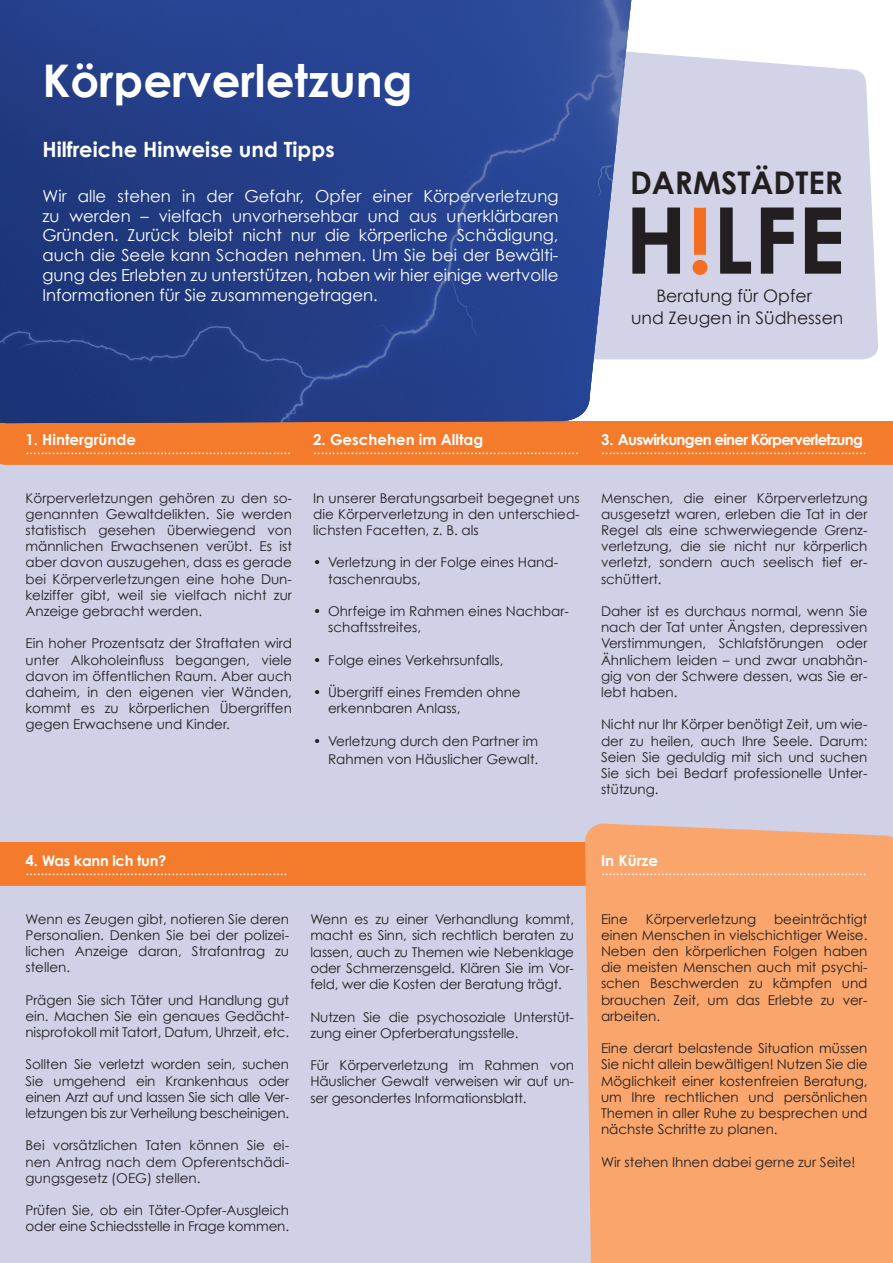
<style>
.page{position:relative;width:893px;height:1263px;background:#fff}
.page>*{position:absolute;margin:0;border:0;box-sizing:border-box;transform-origin:0 0}
.t1{font:700 92.1px "Century Gothic";color:#231f20}
.t2{font:700 45px "Century Gothic";color:#fff}
.t3{font:700 31.2px "Century Gothic";color:#231f20}
.t4{font:700 21px "Century Gothic";color:#fff}
.t5{font:17.25px/22px "Century Gothic";color:#231f20;text-align:center}
.t6{font:16.5px/19.8px "Century Gothic";color:#fff;text-align:justify}
.t7{font:700 15px "Century Gothic";letter-spacing:-.05em;color:#fff}
.t8{font:700 15px "Century Gothic";color:#fff}
.t9{font:700 15px "Century Gothic";letter-spacing:-.03em;color:#fff}
.t10{font:700 14.55px "Century Gothic";letter-spacing:-.015em;color:#fff}
.t11{font:13.5px/16.2px "Century Gothic";color:#231f20;text-align:justify}
.t12{font:13.5px "Century Gothic";color:#fff}
.s1{font-size:89.55px;color:#f36e21}
.s2{font-size:15px}
</style>
<div class="page">
<div style="left:632px;top:52px;width:246px;height:307px;background:#d3d3e7"></div>
<div style="left:0;top:465px;width:893px;height:798px;background:#d0d0e6"></div>
<div style="left:0;top:842px;width:585px;height:44px;background:#f47b2c"></div>
<div style="left:0;top:421px;width:893px;height:44px;background:#f47b2c"></div>
<svg style="left:0;top:0;width:632px;height:423px;background:#2c458d"></svg>
<div style="left:585px;top:824px;width:308px;height:439px;background:#f9a56c"></div>
<p class="t2" style="left:43px;top:52px;width:371px">Körperverletzung</p>
<p class="t4" style="left:43px;top:136px;width:294px">Hilfreiche Hinweise und Tipps</p>
<p class="t6" style="left:43px;top:186px;width:517px">Wir alle stehen in der Gefahr, Opfer einer Körperverletzung zu werden – vielfach unvorhersehbar und aus unerklärbaren Gründen. Zurück bleibt nicht nur die körperliche Schädigung, auch die Seele kann Schaden nehmen. Um Sie bei der Bewälti&shy;gung des Erlebten zu unterstützen, haben wir hier einige wertvolle</p>
<p class="t6" style="left:43px;top:285px;width:337px">Informationen für Sie zusammengetragen.</p>
<h3 class="t3" style="left:630px;top:163px;width:214px">DARMSTÄDTER</h3>
<h1 class="t1" style="left:625px;top:182px;width:222px">H<span class="s1">!</span>LFE</h1>
<p class="t5" style="left:631px;top:284px;width:214px">Beratung für Opfer<br>und Zeugen in Südhessen</p>
<p class="t8" style="left:26px;top:430px;width:112px">1. Hintergründe</p>
<p class="t12" style="left:26px;top:441px;width:267px">.......................................................................</p>
<p class="t11" style="left:26px;top:489px;width:268px">Körperverletzungen gehören zu den so&shy;genannten Gewaltdelikten. Sie werden statistisch gesehen überwiegend von männlichen Erwachsenen verübt. Es ist aber davon auszugehen, dass es gerade bei Körperverletzungen eine hohe Dun&shy;kelziffer gibt, weil sie vielfach nicht zur Anzeige gebracht werden.</p>
<p class="t11" style="left:26px;top:635px;width:268px">Ein hoher Prozentsatz der Straftaten wird unter Alkoholeinfluss begangen, viele davon im öffentlichen Raum. Aber auch daheim, in den eigenen vier Wänden, kommt es zu körperlichen Übergriffen gegen Erwachsene und Kinder.</p>
<p class="t8" style="left:313px;top:430px;width:172px">2. Geschehen im Alltag</p>
<p class="t12" style="left:313px;top:441px;width:267px">.......................................................................</p>
<p class="t11" style="left:313px;top:489px;width:268px">In unserer Beratungsarbeit begegnet uns die Körperverletzung in den unterschied&shy;lichsten Facetten, z. B. als</p>
<p class="t11" style="left:313px;top:554px;width:246px">• Verletzung in der Folge eines Hand-</p>
<p class="t11" style="left:328px;top:570px;width:94px">taschenraubs,</p>
<p class="t11" style="left:328px;top:603px;width:242px;text-indent:-15px">• Ohrfeige im Rahmen eines Nachbar&shy;schaftsstreites,</p>
<p class="t11" style="left:313px;top:651px;width:192px">• Folge eines Verkehrsunfalls,</p>
<p class="t11" style="left:313px;top:684px;width:209px">• Übergriff eines Fremden ohne</p>
<p class="t11" style="left:328px;top:700px;width:134px">erkennbaren Anlass,</p>
<p class="t11" style="left:313px;top:732px;width:227px">• Verletzung durch den Partner im</p>
<p class="t11" style="left:328px;top:750px;width:212px">Rahmen von Häuslicher Gewalt.</p>
<p class="t7" style="left:601px;top:430px;width:263px">3. Auswirkungen einer Körperverletzung</p>
<p class="t12" style="left:601px;top:441px;width:267px">.......................................................................</p>
<p class="t11" style="left:601px;top:489px;width:268px">Menschen, die einer Körperverletzung ausgesetzt waren, erleben die Tat in der Regel als eine schwerwiegende Grenz&shy;verletzung, die sie nicht nur körperlich verletzt, sondern auch seelisch tief er&shy;schüttert.</p>
<p class="t11" style="left:601px;top:603px;width:268px">Daher ist es durchaus normal, wenn Sie nach der Tat unter Ängsten, depressiven Verstimmungen, Schlafstörungen oder Ähnlichem leiden – und zwar unabhän&shy;gig von der Schwere dessen, was Sie er&shy;lebt haben.</p>
<p class="t11" style="left:601px;top:716px;width:268px">Nicht nur Ihr Körper benötigt Zeit, um wie&shy;der zu heilen, auch Ihre Seele. Darum:<br>Seien Sie geduldig mit sich und suchen Sie sich bei Bedarf professionelle Unter&shy;stützung.</p>
<p class="t10" style="left:26px;top:851px;width:142px"><span class="s2">4.</span> Was kann ich tun?</p>
<p class="t12" style="left:26px;top:862px;width:263px">......................................................................</p>
<p class="t11" style="left:26px;top:910px;width:265px">Wenn es Zeugen gibt, notieren Sie deren Personalien. Denken Sie bei der polizei&shy;lichen Anzeige daran, Strafantrag zu stellen.</p>
<p class="t11" style="left:26px;top:991px;width:265px">Prägen Sie sich Täter und Handlung gut ein. Machen Sie ein genaues Gedächt&shy;nisprotokoll mit Tatort, Datum, Uhrzeit, etc.</p>
<p class="t11" style="left:26px;top:1056px;width:265px">Sollten Sie verletzt worden sein, suchen Sie umgehend ein Krankenhaus oder einen Arzt auf und lassen Sie sich alle Ver&shy;letzungen bis zur Verheilung bescheinigen.</p>
<p class="t11" style="left:26px;top:1137px;width:265px">Bei vorsätzlichen Taten können Sie ei&shy;nen Antrag nach dem Opferentschädi&shy;gungsgesetz (OEG) stellen.</p>
<p class="t11" style="left:26px;top:1202px;width:265px">Prüfen Sie, ob ein Täter-Opfer-Ausgleich oder eine Schiedsstelle in Frage kommen.</p>
<p class="t11" style="left:310px;top:911px;width:265px">Wenn es zu einer Verhandlung kommt, macht es Sinn, sich rechtlich beraten zu lassen, auch zu Themen wie Nebenklage oder Schmerzensgeld. Klären Sie im Vor&shy;feld, wer die Kosten der Beratung trägt.</p>
<p class="t11" style="left:310px;top:1008px;width:265px">Nutzen Sie die psychosoziale Unterstüt&shy;zung einer Opferberatungsstelle.</p>
<p class="t11" style="left:310px;top:1057px;width:265px">Für Körperverletzung im Rahmen von Häuslicher Gewalt verweisen wir auf un&shy;ser gesondertes Informationsblatt.</p>
<p class="t9" style="left:601px;top:851px;width:58px">In Kürze</p>
<p class="t12" style="left:601px;top:862px;width:267px">.......................................................................</p>
<p class="t11" style="left:601px;top:910px;width:28px">Eine</p>
<p class="t11" style="left:646px;top:910px;width:112px">Körperverletzung</p>
<p class="t11" style="left:601px;top:910px;width:268px;text-indent:173px">beeinträchtigt einen Menschen in vielschichtiger Weise.<br>Neben den körperlichen Folgen haben die meisten Menschen auch mit psychi&shy;schen Beschwerden zu kämpfen und brauchen Zeit, um das Erlebte zu ver&shy;arbeiten.</p>
<p class="t11" style="left:601px;top:1040px;width:268px">Eine derart belastende Situation müssen Sie nicht allein bewältigen! Nutzen Sie die Möglichkeit einer kostenfreien Beratung, um Ihre rechtlichen und persönlichen Themen in aller Ruhe zu besprechen und nächste Schritte zu planen.</p>
<p class="t11" style="left:601px;top:1153px;width:256px">Wir stehen Ihnen dabei gerne zur Seite!</p>
</div>
